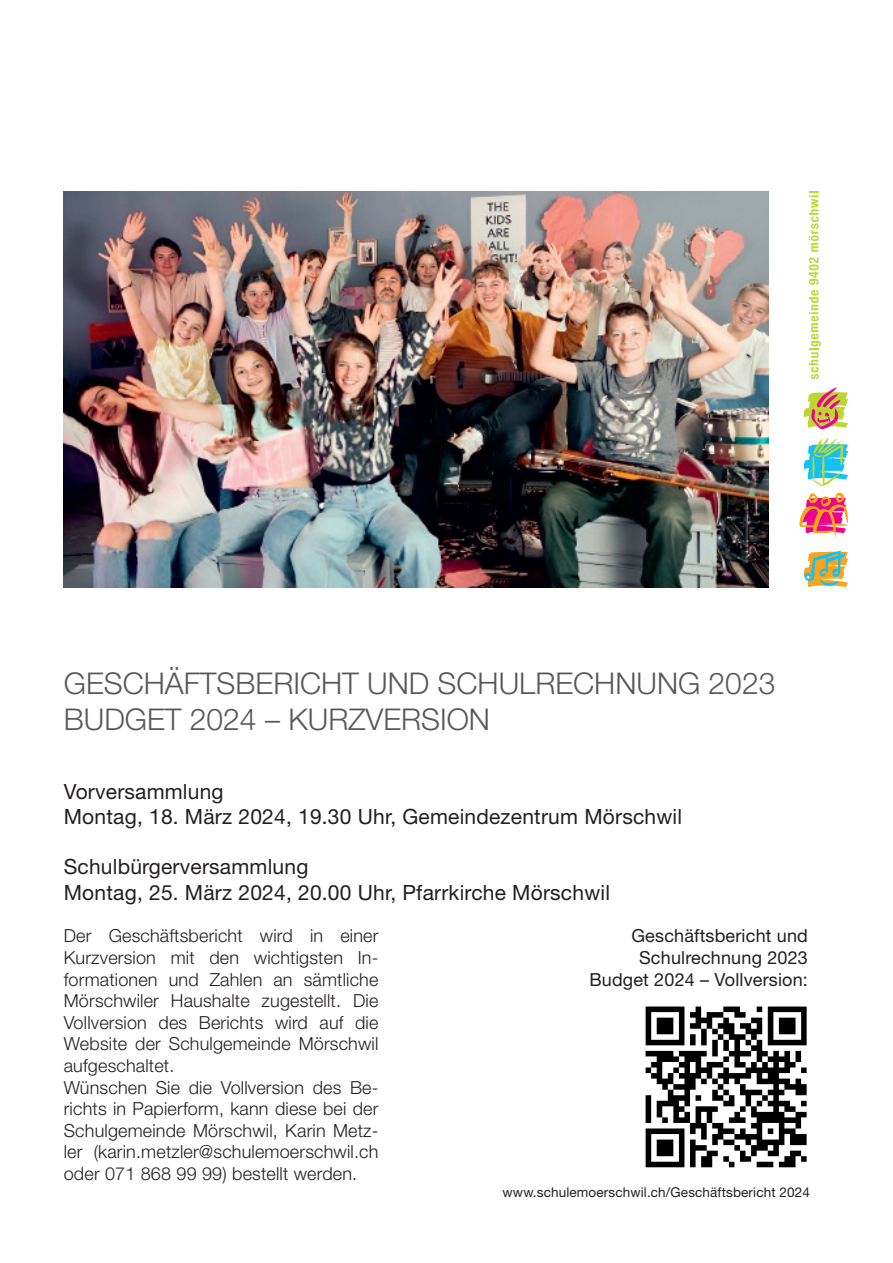
<style>
.page{position:relative;width:893px;height:1263px;background:#fff}
.page>*{position:absolute;margin:0;border:0;box-sizing:border-box;transform-origin:0 0}
._2__Haupttitel{font:300 30px "Helvetica Neue LT Pro";color:#57585a}
._3_Rubriktitel{font:21px "Helvetica Neue LT Pro";letter-spacing:.01em;color:#231f20}
._3_Rubriktitel-2{font:300 18px/21.6px "Helvetica Neue LT Pro";letter-spacing:.01em;color:#231f20;text-align:justify}
._3_Rubriktitel-3{font:18px "Helvetica Neue LT Pro";letter-spacing:.01em;color:#231f20}
._3_Rubriktitel-4{font:13.5px "Helvetica Neue LT Pro";letter-spacing:.01em;color:#231f20}
</style>
<div class="page">
<img style="left:645px;top:1006px;width:162px;height:162px">
<svg style="left:804px;top:386px;width:44px;height:43px"></svg>
<svg style="left:804px;top:438px;width:44px;height:48px"></svg>
<svg style="left:799px;top:492px;width:49px;height:46px"></svg>
<svg style="left:804px;top:550px;width:44px;height:37px"></svg>
<svg style="left:809px;top:191px;width:12px;height:188px"></svg>
<img style="left:64px;top:191px;width:704px;height:397px">
<p class="_2__Haupttitel" style="left:64px;top:665px;width:713px">GESCHÄFTSBERICHT UND SCHULRECHNUNG 2023</p>
<p class="_2__Haupttitel" style="left:64px;top:701px;width:428px">BUDGET 2024 – KURZVERSION</p>
<p class="_3_Rubriktitel" style="left:64px;top:778px;width:161px">Vorversammlung</p>
<p class="_3_Rubriktitel" style="left:64px;top:804px;width:620px">Montag, 18. März 2024, 19.30 Uhr, Gemeindezentrum Mörschwil</p>
<p class="_3_Rubriktitel" style="left:64px;top:854px;width:246px">Schulbürgerversammlung</p>
<p class="_3_Rubriktitel" style="left:64px;top:879px;width:548px">Montag, 25. März 2024, 20.00 Uhr, Pfarrkirche Mörschwil</p>
<p class="_3_Rubriktitel-3" style="left:631px;top:925px;width:178px">Geschäftsbericht und</p>
<p class="_3_Rubriktitel-3" style="left:639px;top:946px;width:170px">Schulrechnung 2023</p>
<p class="_3_Rubriktitel-3" style="left:589px;top:968px;width:220px">Budget 2024 – Vollversion:</p>
<p class="_3_Rubriktitel-2" style="left:64px;top:925px;width:316px">Der Geschäftsbericht wird in einer Kurzversion mit den wichtigsten In&shy;formationen und Zahlen an sämtliche Mörschwiler Haushalte zugestellt. Die Vollversion des Berichts wird auf die Website der Schulgemeinde Mörschwil aufgeschaltet.</p>
<p class="_3_Rubriktitel-2" style="left:64px;top:1076px;width:316px">Wünschen Sie die Vollversion des Be&shy;richts in Papierform, kann diese bei der Schulgemeinde Mörschwil, Karin Metz&shy;ler (karin.metzler@schulemoerschwil.ch oder 071 868 99 99) bestellt werden.</p>
<p class="_3_Rubriktitel-4" style="left:503px;top:1184px;width:309px">www.schulemoerschwil.ch/Geschäftsbericht 2024</p>
</div>
